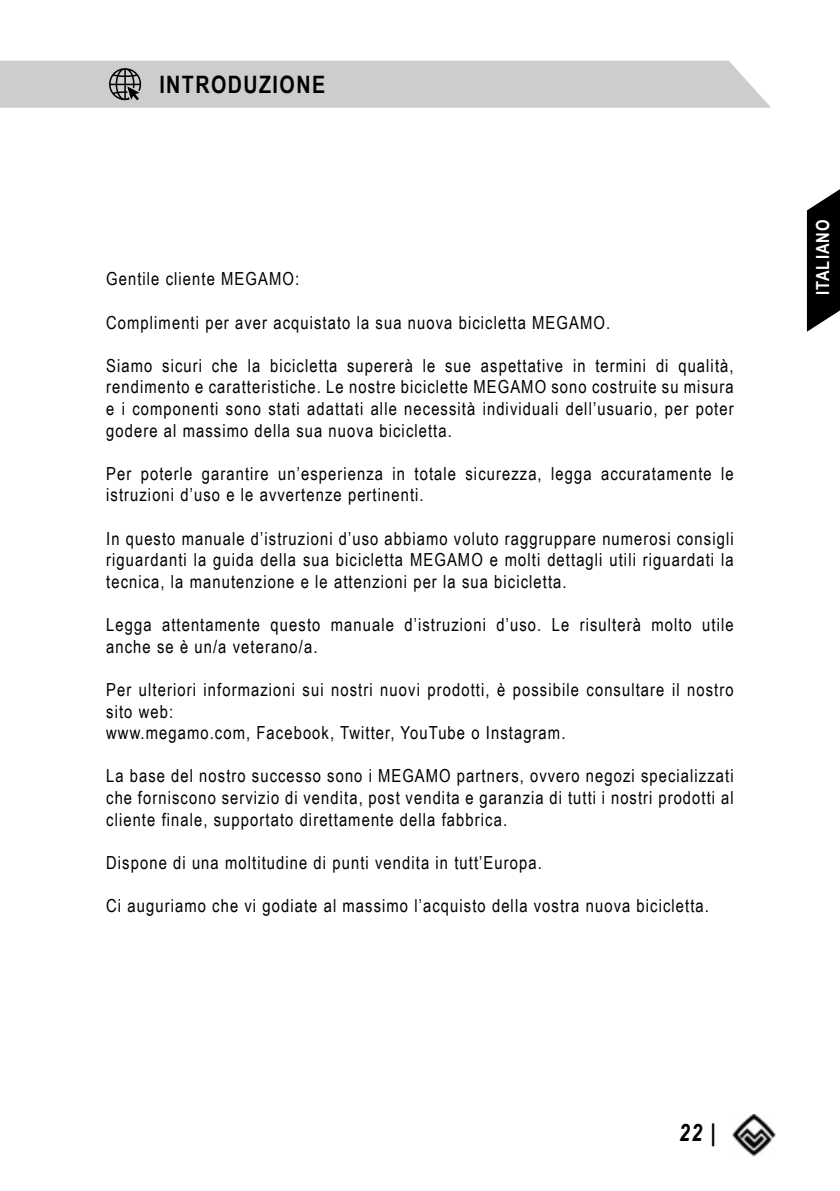
<style>
.page{position:relative;width:840px;height:1191px;background:#fff}
.page>*{position:absolute;margin:0;border:0;box-sizing:border-box;transform-origin:0 0}
.t1{font:700 24px "Arial Narrow";letter-spacing:.06em;color:#000}
.t2{font:italic 700 24px "Arial Narrow";color:#000}
.t3{font:18px/21.6px "Arial Narrow";letter-spacing:.06em;color:#000;text-align:justify}
.t4{font:700 18px "Arial Narrow";letter-spacing:.06em;color:#fff}
</style>
<div class="page">
<img style="left:732px;top:1114px;width:42px;height:43px">
<div style="left:0;top:61px;width:770px;height:47px;background:#cdcdcd"></div>
<svg style="left:806px;top:190px;width:33px;height:142px"></svg>
<h1 class="t1" style="left:159px;top:66px;width:167px">INTRODUZIONE</h1>
<p class="t3" style="left:106px;top:267px;width:194px">Gentile cliente MEGAMO:</p>
<p class="t3" style="left:106px;top:311px;width:505px">Complimenti per aver acquistato la sua nuova bicicletta MEGAMO.</p>
<p class="t3" style="left:106px;top:354px;width:628px">Siamo sicuri che la bicicletta supererà le sue aspettative in termini di qualità, rendimento e caratteristiche. Le nostre biciclette MEGAMO sono costruite su misura e i componenti sono stati adattati alle necessità individuali dell’usuario, per poter godere al massimo della sua nuova bicicletta.</p>
<p class="t3" style="left:106px;top:462px;width:628px">Per poterle garantire un’esperienza in totale sicurezza, legga accuratamente le istruzioni d’uso e le avvertenze pertinenti.</p>
<p class="t3" style="left:106px;top:527px;width:628px">In questo manuale d’istruzioni d’uso abbiamo voluto raggruppare numerosi consigli riguardanti la guida della sua bicicletta MEGAMO e molti dettagli utili riguardati la tecnica, la manutenzione e le attenzioni per la sua bicicletta.</p>
<p class="t3" style="left:106px;top:613px;width:628px">Legga attentamente questo manuale d’istruzioni d’uso. Le risulterà molto utile anche se è un/a veterano/a.</p>
<p class="t3" style="left:106px;top:678px;width:628px;text-align:left">Per ulteriori informazioni sui nostri nuovi prodotti, è possibile consultare il nostro sito web:<br>www.megamo.com, Facebook, Twitter, YouTube o Instagram.</p>
<p class="t3" style="left:106px;top:764px;width:628px">La base del nostro successo sono i MEGAMO partners, ovvero negozi specializzati che forniscono servizio di vendita, post vendita e garanzia di tutti i nostri prodotti al cliente finale, supportato direttamente della fabbrica.</p>
<p class="t3" style="left:106px;top:851px;width:437px">Dispone di una moltitudine di punti vendita in tutt’Europa.</p>
<p class="t3" style="left:106px;top:894px;width:604px">Ci auguriamo che vi godiate al massimo l’acquisto della vostra nuova bicicletta.</p>
<p class="t4" style="left:808px;top:295px;width:78px;rotate:-90deg">ITALIANO</p>
<h1 class="t2" style="left:678px;top:1114px;width:39px">22 |</h1>
</div>
